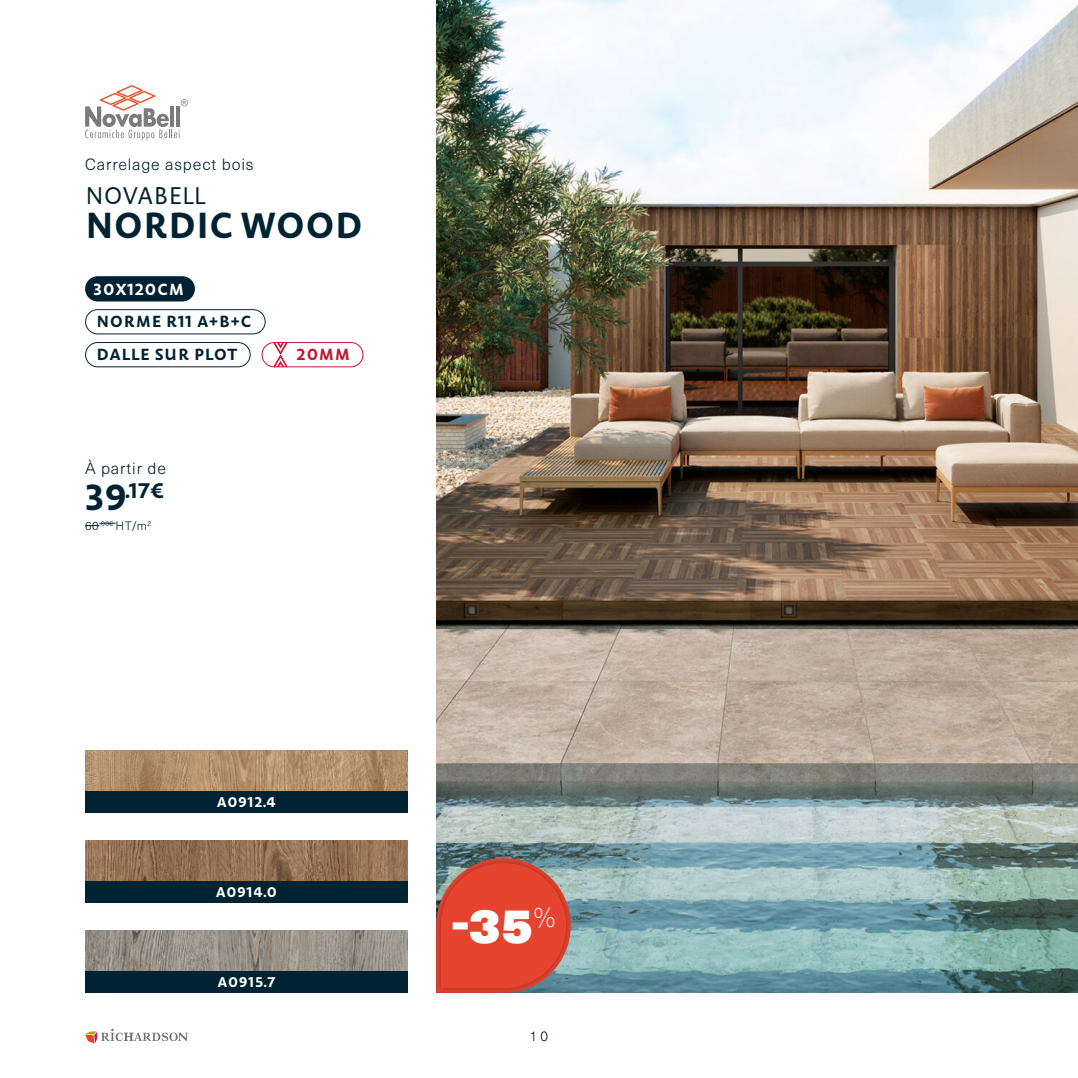
<style>
.page{position:relative;width:1078px;height:1078px;background:#fff}
.page>*{position:absolute;margin:0;border:0;box-sizing:border-box;transform-origin:0 0}
.t1{font:48px "Neue Haas Unica W1 G X Black";color:#fff}
.t2{font:700 36px "Carolineale";letter-spacing:-.01em;color:#002333}
.t3{font:24px "Carolineale";letter-spacing:-.025em;color:#002333}
.t4{font:700 21px "Carolineale";color:#002333}
.t5{font:300 16px "Neue Haas Unica W1 G";letter-spacing:.05em;color:#002333}
.t6{font:700 16px "Carolineale";letter-spacing:.045em;color:#002333}
.t7{font:700 16px "Carolineale";letter-spacing:.025em;color:#002333}
.t8{font:700 16px "Carolineale";letter-spacing:.05em;color:#fff}
.t9{font:700 16px "Carolineale";color:#c61530}
.t10{font:700 14px "Carolineale";letter-spacing:.05em;color:#fff}
.t11{font:300 14px "Neue Haas Unica W1 G";color:#002333}
.t12{font:300 12px "Neue Haas Unica W1 G";color:#002333}
.s1{font-size:36px}
</style>
<div class="page">
<svg style="left:85px;top:1028px;width:103px;height:15px"></svg>
<img style="left:436px;top:0;width:641px;height:992px">
<div style="left:433px;top:856px;width:139px;height:138px;background:#000;opacity:.33"></div>
<svg style="left:436px;top:858px;width:134px;height:134px;background:#d14f3f"></svg>
<svg style="left:85px;top:85px;width:103px;height:55px"></svg>
<img style="left:85px;top:930px;width:322px;height:41px">
<img style="left:85px;top:750px;width:322px;height:40px">
<img style="left:85px;top:840px;width:322px;height:41px">
<svg style="left:85px;top:523px;width:31px;height:3px"></svg>
<div style="left:85px;top:276px;width:110px;height:25px;background:#002333;border-radius:13px"></div>
<div style="left:85px;top:309px;width:180px;height:25px;border:1px solid #002333;border-radius:12px"></div>
<div style="left:85px;top:342px;width:165px;height:25px;border:1px solid #002333;border-radius:12px"></div>
<div style="left:261px;top:342px;width:102px;height:25px;border:1px solid #c61530;border-radius:12px"></div>
<svg style="left:273px;top:342px;width:14px;height:25px"></svg>
<div style="left:85px;top:790px;width:322px;height:22px;background:#002333"></div>
<div style="left:85px;top:881px;width:322px;height:21px;background:#002333"></div>
<div style="left:85px;top:971px;width:322px;height:21px;background:#002333"></div>
<p class="t5" style="left:85px;top:153px;width:170px">Carrelage aspect bois</p>
<p class="t3" style="left:85px;top:177px;width:122px">NOVABELL</p>
<p class="t2" style="left:85px;top:197px;width:279px">NORDIC WOOD</p>
<p class="t8" style="left:93px;top:277px;width:92px">30X120CM</p>
<p class="t6" style="left:96px;top:309px;width:156px">NORME R11 A+B+C</p>
<p class="t7" style="left:96px;top:341px;width:142px">DALLE SUR PLOT</p>
<p class="t9" style="left:296px;top:341px;width:55px">20MM</p>
<p class="t5" style="left:85px;top:456px;width:82px">À partir de</p>
<p class="t4" style="left:85px;top:474px;width:80px"><span class="s1">39</span>.17€</p>
<p class="t12" style="left:85px;top:516px;width:68px">60<sup>.00€</sup> HT/m<sup>2</sup></p>
<p class="t10" style="left:217px;top:790px;width:61px">A0912.4</p>
<p class="t10" style="left:216px;top:880px;width:63px">A0914.0</p>
<p class="t10" style="left:217px;top:970px;width:59px">A0915.7</p>
<p class="t1" style="left:451px;top:886px;width:106px">-35<sup>%</sup></p>
<p class="t11" style="left:530px;top:1025px;width:20px">10</p>
</div>
